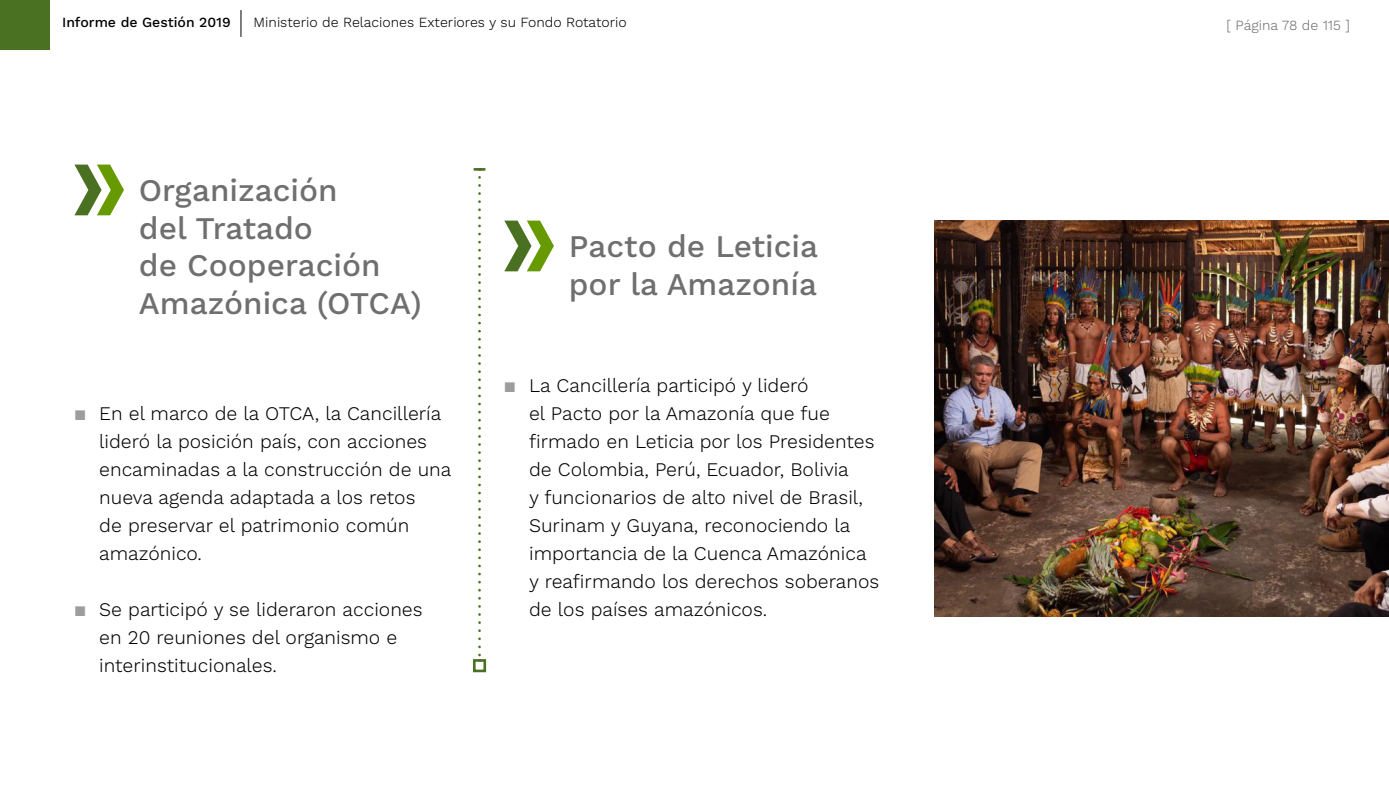
<style>
.page{position:relative;width:1389px;height:794px;background:#fff}
.page>*{position:absolute;margin:0;border:0;box-sizing:border-box;transform-origin:0 0}
.t1{font:500 31.5px/37.8px "Work Sans";color:#706f6f}
.t2{font:300 19.25px/28px "Work Sans";color:#000}
.t3{font:300 14px "Work Sans";color:#000}
.t4{font:500 14px "Work Sans";color:#000}
.t5{font:300 14px "Work Sans";color:#706f6f}
.s1{font-weight:400;color:#9d9d9c}
</style>
<div class="page">
<div style="left:0;top:0;width:50px;height:50px;background:#4a7121"></div>
<svg style="left:241px;top:10px;width:1px;height:27px"></svg>
<img style="left:934px;top:221px;width:455px;height:395px">
<svg style="left:478px;top:177px;width:3px;height:480px"></svg>
<svg style="left:474px;top:168px;width:11px;height:3px"></svg>
<div style="left:473px;top:659px;width:13px;height:13px;border:3px solid #4a7121"></div>
<svg style="left:74px;top:165px;width:50px;height:50px"></svg>
<svg style="left:504px;top:221px;width:50px;height:50px"></svg>
<p class="t4" style="left:62px;top:14px;width:170px">Informe de Gestión 2019</p>
<p class="t3" style="left:254px;top:14px;width:375px">Ministerio de Relaciones Exteriores y su Fondo Rotatorio</p>
<p class="t5" style="left:1227px;top:17px;width:125px">[ Página 78 de 115 ]</p>
<h1 class="t1" style="left:139px;top:173px;width:285px">Organización<br>del Tratado<br>de Cooperación<br>Amazónica (OTCA)</h1>
<p class="t2" style="left:99px;top:400px;width:354px;text-indent:-25px"><span class="s1">▪</span> En el marco de la OTCA, la Cancillería lideró la posición país, con acciones encaminadas a la construcción de una nueva agenda adaptada a los retos<br>de preservar el patrimonio común amazónico.</p>
<p class="t2" style="left:99px;top:596px;width:325px;text-indent:-25px"><span class="s1">▪</span> Se participó y se lideraron acciones en 20 reuniones del organismo e interinstitucionales.</p>
<h1 class="t1" style="left:569px;top:229px;width:251px">Pacto de Leticia por la Amazonía</h1>
<p class="t2" style="left:529px;top:372px;width:352px;text-indent:-25px"><span class="s1">▪</span> La Cancillería participó y lideró<br>el Pacto por la Amazonía que fue firmado en Leticia por los Presidentes de Colombia, Perú, Ecuador, Bolivia<br>y funcionarios de alto nivel de Brasil, Surinam y Guyana, reconociendo la importancia de la Cuenca Amazónica y reafirmando los derechos soberanos de los países amazónicos.</p>
</div>
